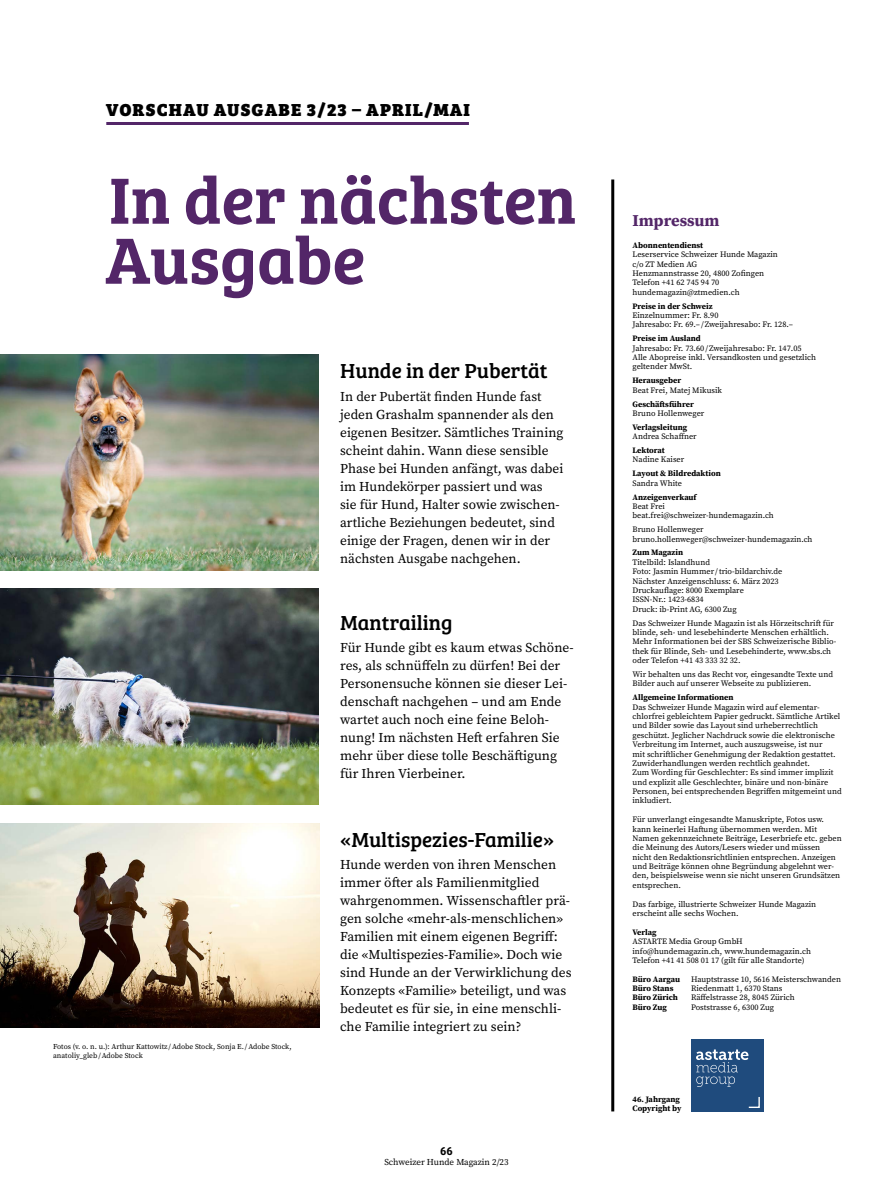
<style>
.page{position:relative;width:893px;height:1191px;background:#fff}
.page>*{position:absolute;margin:0;border:0;box-sizing:border-box;transform-origin:0 0}
.Haupttitel{font:67.5px "Bree Serif Sb";color:#532668}
.Untertitel_Vorschau{font:21px "Bree Serif";color:#000}
.Oberzeile_Haupttitel{font:18px "Bree Serif Eb";letter-spacing:.06em;color:#000}
.Untertitel{font:700 16.5px "Source Serif Pro";color:#532668}
.Lauftext_Vorschau{font:13.5px/18px "Source Serif Pro";color:#000}
.Untertitel_Vorschau-2{font:13.5px/18px "Source Serif Pro";color:#000}
.t1{font:600 12px "Bree";color:#000}
.t2{font:9px "Source Serif 4";color:#000}
.Impressum{font:8.25px/9.3px "Source Serif Pro";color:#000}
.Impressum-2{font:700 8.25px "Source Serif Pro";color:#000}
.Bildcredit{font:7.5px/9px "Source Serif Pro";color:#000}
</style>
<div class="page">
<img style="left:0;top:823px;width:320px;height:204px">
<img style="left:0;top:354px;width:319px;height:216px">
<img style="left:0;top:588px;width:319px;height:216px">
<hr style="left:106px;top:122px;width:363px;height:3px;background:#532668">
<div style="left:691px;top:1039px;width:72px;height:72px;background:#1f4b7d"></div>
<svg style="left:696px;top:1049px;width:52px;height:38px"></svg>
<svg style="left:748px;top:1097px;width:12px;height:11px"></svg>
<hr style="left:611px;top:179px;width:3px;height:932px;background:#000">
<p class="Oberzeile_Haupttitel" style="left:106px;top:95px;width:365px">VORSCHAU AUSGABE 3/23 – APRIL/MAI</p>
<p class="Haupttitel" style="left:109px;top:149px;width:469px">In der nächsten</p>
<p class="Haupttitel" style="left:105px;top:209px;width:262px">Ausgabe</p>
<p class="Untertitel_Vorschau" style="left:340px;top:355px;width:209px">Hunde in der Pubertät</p>
<p class="Untertitel_Vorschau-2" style="left:340px;top:387px;width:225px">In der Pubertät finden Hunde fast jeden Grashalm spannender als den eigenen Besitzer. Sämtliches Training scheint dahin. Wann diese sensible Phase bei Hunden anfängt, was dabei im Hundekörper passiert und was<br>sie für Hund, Halter sowie zwischen&shy;artliche Beziehungen bedeutet, sind einige der Fragen, denen wir in der nächsten Ausgabe nachgehen.</p>
<p class="Untertitel_Vorschau" style="left:340px;top:607px;width:114px">Mantrailing</p>
<p class="Lauftext_Vorschau" style="left:340px;top:639px;width:235px">Für Hunde gibt es kaum etwas Schöne&shy;res, als schnüffeln zu dürfen! Bei der Personensuche können sie dieser Lei&shy;denschaft nachgehen – und am Ende wartet auch noch eine feine Beloh&shy;nung! Im nächsten Heft erfahren Sie mehr über diese tolle Beschäftigung für Ihren Vierbeiner.</p>
<p class="Bildcredit" style="left:53px;top:1041px;width:240px">Fotos (v. o. n. u.): Arthur Kattowitz /Adobe Stock, Sonja E./Adobe Stock, anatoliy_gleb/Adobe Stock</p>
<p class="Untertitel_Vorschau" style="left:340px;top:824px;width:216px">«Multispezies-Familie»</p>
<p class="Lauftext_Vorschau" style="left:340px;top:855px;width:233px">Hunde werden von ihren Menschen immer öfter als Familienmitglied wahrgenommen. Wissenschaftler prä&shy;gen solche «mehr-als-menschlichen» Familien mit einem eigenen Begriff: die «Multispezies-Familie». Doch wie sind Hunde an der Verwirklichung des Konzepts «Familie» beteiligt, und was bedeutet es für sie, in eine menschli&shy;che Familie integriert zu sein?</p>
<h3 class="t1" style="left:440px;top:1141px;width:14px">66</h3>
<p class="t2" style="left:384px;top:1156px;width:126px">Schweizer Hunde Magazin 2/23</p>
<p class="Untertitel" style="left:632px;top:209px;width:89px">Impressum</p>
<p class="Impressum-2" style="left:632px;top:239px;width:72px">Abonnentendienst</p>
<p class="Impressum" style="left:632px;top:250px;width:147px">Leserservice Schweizer Hunde Magazin c/o ZT Medien AG</p>
<p class="Impressum" style="left:632px;top:269px;width:133px">Henzmannstrasse 20, 4800 Zofingen</p>
<p class="Impressum" style="left:632px;top:278px;width:109px">Telefon +41 62 745 94 70 hundemagazin@ztmedien.ch</p>
<p class="Impressum-2" style="left:632px;top:300px;width:82px">Preise in der Schweiz</p>
<p class="Impressum" style="left:632px;top:311px;width:88px">Einzelnummer: Fr. 8.90</p>
<p class="Impressum" style="left:632px;top:320px;width:162px">Jahresabo: Fr. 69.–/Zweijahresabo: Fr. 128.–</p>
<p class="Impressum-2" style="left:632px;top:333px;width:70px">Preise im Ausland</p>
<p class="Impressum" style="left:632px;top:343px;width:171px">Jahresabo: Fr. 73.60 /Zweijahresabo: Fr. 147.05</p>
<p class="Impressum" style="left:632px;top:353px;width:185px">Alle Abopreise inkl. Versandkosten und gesetzlich geltender MwSt.</p>
<p class="Impressum-2" style="left:632px;top:375px;width:50px">Herausgeber</p>
<p class="Impressum" style="left:632px;top:385px;width:91px">Beat Frei, Matej Mikusik</p>
<p class="Impressum-2" style="left:632px;top:398px;width:63px">Geschäftsführer</p>
<p class="Impressum" style="left:632px;top:408px;width:73px">Bruno Hollenweger</p>
<p class="Impressum-2" style="left:632px;top:421px;width:56px">Verlagsleitung</p>
<p class="Impressum" style="left:632px;top:432px;width:66px">Andrea Schaffner</p>
<p class="Impressum-2" style="left:632px;top:444px;width:34px">Lektorat</p>
<p class="Impressum" style="left:632px;top:455px;width:53px">Nadine Kaiser</p>
<p class="Impressum-2" style="left:632px;top:468px;width:90px">Layout &amp; Bildredaktion</p>
<p class="Impressum" style="left:632px;top:478px;width:51px">Sandra White</p>
<p class="Impressum-2" style="left:632px;top:491px;width:66px">Anzeigenverkauf</p>
<p class="Impressum" style="left:632px;top:501px;width:143px">Beat Frei beat.frei@schweizer-hundemagazin.ch</p>
<p class="Impressum" style="left:632px;top:525px;width:181px">Bruno Hollenweger bruno.hollenweger@schweizer-hundemagazin.ch</p>
<p class="Impressum-2" style="left:632px;top:547px;width:52px">Zum Magazin</p>
<p class="Impressum" style="left:632px;top:557px;width:79px">Titelbild: Islandhund</p>
<p class="Impressum" style="left:632px;top:567px;width:151px">Foto: Jasmin Hummer /trio-bildarchiv.de</p>
<p class="Impressum" style="left:632px;top:576px;width:148px">Nächster Anzeigenschluss: 6. März 2023</p>
<p class="Impressum" style="left:632px;top:585px;width:113px">Druckauflage: 8000 Exemplare</p>
<p class="Impressum" style="left:632px;top:595px;width:73px">ISSN-Nr.: 1423-6834</p>
<p class="Impressum" style="left:632px;top:604px;width:106px">Druck: ib-Print AG, 6300 Zug</p>
<p class="Impressum" style="left:632px;top:618px;width:205px">Das Schweizer Hunde Magazin ist als Hörzeitschrift für blinde, seh- und lesebehinderte Menschen erhältlich.<br>Mehr Informationen bei der SBS Schweizerische Biblio&shy;thek für Blinde, Seh- und Lesebehinderte, www.sbs.ch oder Telefon +41 43 333 32 32.</p>
<p class="Impressum" style="left:632px;top:669px;width:202px">Wir behalten uns das Recht vor, eingesandte Texte und<br>Bilder auch auf unserer Webseite zu publizieren.</p>
<p class="Impressum-2" style="left:632px;top:692px;width:103px">Allgemeine Informationen</p>
<p class="Impressum" style="left:632px;top:702px;width:209px">Das Schweizer Hunde Magazin wird auf elementar&shy;chlorfrei gebleichtem Papier gedruckt. Sämtliche Artikel und Bilder sowie das Layout sind urheberrechtlich geschützt. Jeglicher Nachdruck sowie die elektronische Verbreitung im Internet, auch auszugsweise, ist nur<br>mit schriftlicher Genehmigung der Redaktion gestattet.<br>Zuwiderhandlungen werden rechtlich geahndet.</p>
<p class="Impressum" style="left:632px;top:768px;width:211px">Zum Wording für Geschlechter: Es sind immer implizit und explizit alle Geschlechter, binäre und non-binäre Personen, bei entsprechenden Begriffen mitgemeint und inkludiert.</p>
<p class="Impressum" style="left:632px;top:815px;width:211px">Für unverlangt eingesandte Manuskripte, Fotos usw. kann keinerlei Haftung übernommen werden. Mit Namen gekennzeichnete Beiträge, Leserbriefe etc. geben die Meinung des Autors/Lesers wieder und müssen<br>nicht den Redaktionsrichtlinien entsprechen. Anzeigen und Beiträge können ohne Begründung abgelehnt wer&shy;den, beispielsweise wenn sie nicht unseren Grundsätzen entsprechen.</p>
<p class="Impressum" style="left:632px;top:899px;width:185px">Das farbige, illustrierte Schweizer Hunde Magazin erscheint alle sechs Wochen.</p>
<p class="Impressum-2" style="left:632px;top:926px;width:26px">Verlag</p>
<p class="Impressum" style="left:632px;top:936px;width:112px">ASTARTE Media Group GmbH</p>
<p class="Impressum" style="left:632px;top:946px;width:180px">info@hundemagazin.ch, www.hundemagazin.ch</p>
<p class="Impressum" style="left:632px;top:955px;width:173px">Telefon +41 41 508 01 17 (gilt für alle Standorte)</p>
<p class="Impressum-2" style="left:632px;top:973px;width:49px">Büro Aargau</p>
<p class="Impressum" style="left:691px;top:974px;width:152px">Hauptstrasse 10, 5616 Meisterschwanden</p>
<p class="Impressum-2" style="left:632px;top:982px;width:42px">Büro Stans</p>
<p class="Impressum" style="left:691px;top:983px;width:93px">Riedenmatt 1, 6370 Stans</p>
<p class="Impressum-2" style="left:632px;top:992px;width:47px">Büro Zürich</p>
<p class="Impressum" style="left:691px;top:993px;width:105px">Räffelstrasse 28, 8045 Zürich</p>
<p class="Impressum-2" style="left:632px;top:1001px;width:36px">Büro Zug</p>
<p class="Impressum" style="left:691px;top:1002px;width:85px">Poststrasse 6, 6300 Zug</p>
<p class="Impressum-2" style="left:632px;top:1093px;width:49px">46. Jahrgang</p>
<p class="Impressum-2" style="left:632px;top:1103px;width:51px">Copyright by</p>
</div>
